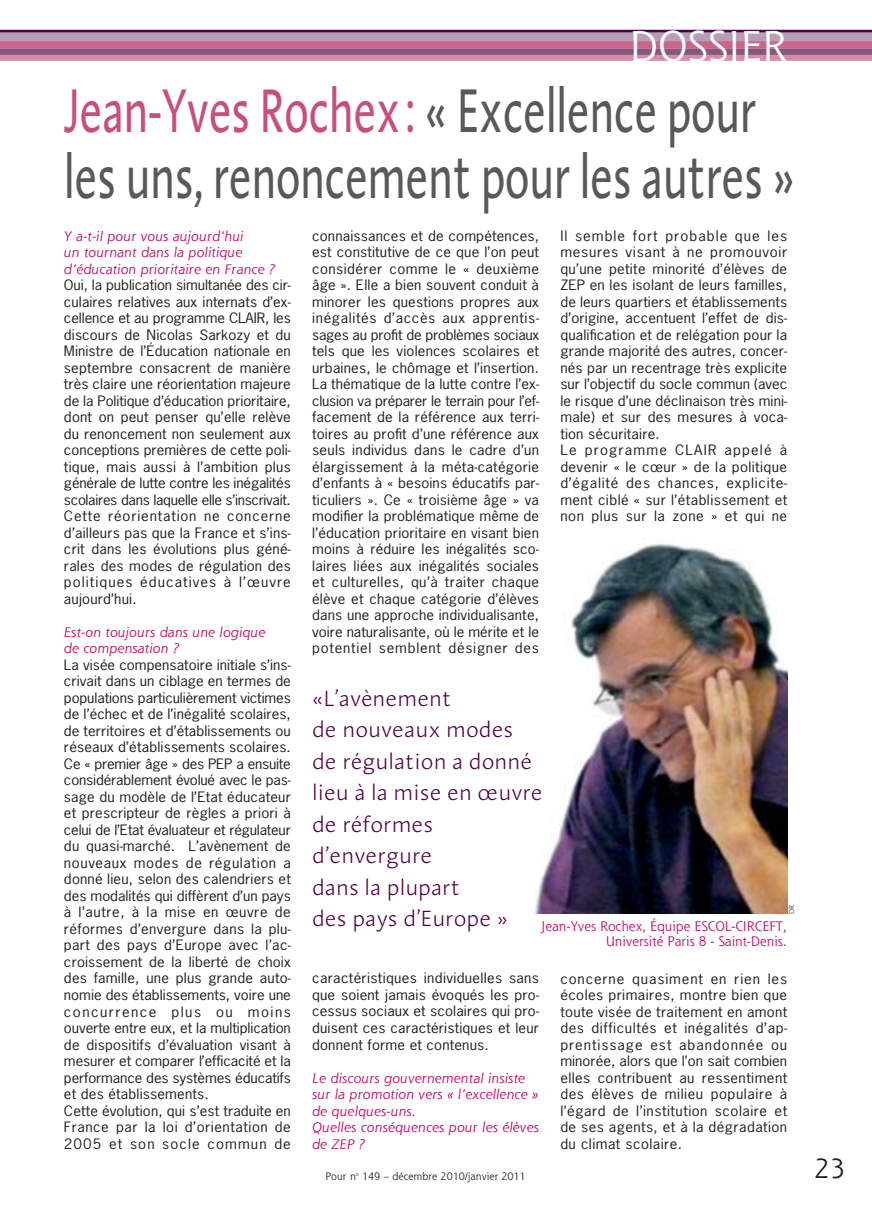
<style>
.page{position:relative;width:872px;height:1211px;background:#fff}
.page>*{position:absolute;margin:0;border:0;box-sizing:border-box;transform-origin:0 0}
.t1{font:63px/66px "Aroma LT";letter-spacing:-.015em;color:#58595b;scale:.7 1}
.t2{font:42px "Shannon";color:#fff}
.t3{font:27px "Shannon";color:#231f20}
.t4{font:300 22.5px/31.5px "Aroma LT";color:#4f0044}
.t5{font:13.5px/16.5px "News Gothic";letter-spacing:.01em;color:#231f20;text-align:justify;scale:1.1 1}
.t6{font:italic 13.5px/16.5px "Shannon";letter-spacing:.01em;color:#bd0969;scale:1.1 1}
.t7{font:13.5px/15px "Shannon";color:#bd0969;text-align:right}
.t8{font:10.5px "Shannon";color:#231f20}
.t9{font:300 7.5px "Aroma LT";color:#231f20}
.s1{color:#c74f7e}
</style>
<div class="page">
<div style="left:1px;top:30px;width:871px;height:12px;background:#4f0044"></div>
<div style="left:1px;top:40px;width:871px;height:9px;background:#cc648a"></div>
<svg style="left:1px;top:49px;width:871px;height:6px;background:#865980"></svg>
<div style="left:1px;top:32px;width:871px;height:9px;background:#b79db7"></div>
<div style="left:1px;top:55px;width:871px;height:6px;background:#d78ba5"></div>
<img style="left:535px;top:543px;width:252px;height:370px">
<h2 class="t2" style="left:629px;top:29px;width:159px">DOSSIER</h2>
<h1 class="t1" style="left:64px;top:84px;width:1046px"><span class="s1">Jean-Yves Rochex:</span> « Excellence pour les uns, renoncement pour les autres »</h1>
<p class="t6" style="left:64px;top:229px;width:194px">Y a-t-il pour vous aujourd’hui<br>un tournant dans la politique d’éducation prioritaire en France ?</p>
<p class="t5" style="left:64px;top:278px;width:208px">Oui, la publication simultanée des cir&shy;culaires relatives aux internats d’ex&shy;cellence et au programme CLAIR, les discours de Nicolas Sarkozy et du Ministre de l’Éducation nationale en septembre consacrent de manière très claire une réorientation majeure de la Politique d’éducation prioritaire, dont on peut penser qu’elle relève du renoncement non seulement aux conceptions premières de cette poli&shy;tique, mais aussi à l’ambition plus générale de lutte contre les inégalités scolaires dans laquelle elle s’inscrivait.<br>Cette réorientation ne concerne d’ailleurs pas que la France et s’ins&shy;crit dans les évolutions plus géné&shy;rales des modes de régulation des politiques éducatives à l’œuvre aujourd’hui.</p>
<p class="t6" style="left:64px;top:625px;width:185px">Est-on toujours dans une logique de compensation ?</p>
<p class="t5" style="left:64px;top:657px;width:208px;text-align:left">La visée compensatoire initiale s’ins&shy;crivait dans un ciblage en termes de populations particulièrement victimes de l’échec et de l’inégalité scolaires, de territoires et d’établissements ou réseaux d’établissements scolaires.<br>Ce « premier âge » des PEP a ensuite considérablement évolué avec le pas&shy;sage du modèle de l’Etat éducateur et prescripteur de règles a priori à celui de l’Etat évaluateur et régulateur du quasi-marché. L’avènement de nouveaux modes de régulation a donné lieu, selon des calendriers et des modalités qui diffèrent d’un pays à l’autre, à la mise en œuvre de réformes d’envergure dans la plu&shy;part des pays d’Europe avec l’ac&shy;croissement de la liberté de choix des famille, une plus grande auto&shy;nomie des établissements, voire une concurrence plus ou moins ouverte entre eux, et la multiplication de dispositifs d’évaluation visant à mesurer et comparer l’efficacité et la performance des systèmes éducatifs et des établissements.<br>Cette évolution, qui s’est traduite en France par la loi d’orientation de 2005 et son socle commun de</p>
<p class="t5" style="left:560px;top:228px;width:208px;text-align:left">Il semble fort probable que les mesures visant à ne promouvoir qu’une petite minorité d’élèves de ZEP en les isolant de leurs familles, de leurs quartiers et établissements d’origine, accentuent l’effet de dis&shy;qualification et de relégation pour la grande majorité des autres, concer&shy;nés par un recentrage très explicite sur l’objectif du socle commun (avec le risque d’une déclinaison très mini&shy;male) et sur des mesures à voca&shy;tion sécuritaire.<br>Le programme CLAIR appelé à devenir « le cœur » de la politique d’égalité des chances, explicite&shy;ment ciblé « sur l’établissement et non plus sur la zone » et qui ne</p>
<p class="t5" style="left:312px;top:228px;width:208px">connaissances et de compétences, est constitutive de ce que l’on peut considérer comme le « deuxième âge ». Elle a bien souvent conduit à minorer les questions propres aux inégalités d’accès aux apprentis&shy;sages au profit de problèmes sociaux tels que les violences scolaires et urbaines, le chômage et l’insertion.<br>La thématique de la lutte contre l’ex&shy;clusion va préparer le terrain pour l’ef&shy;facement de la référence aux terri&shy;toires au profit d’une référence aux seuls individus dans le cadre d’un élargissement à la méta-catégorie d’enfants à « besoins éducatifs par&shy;ticuliers ». Ce « troisième âge » va modifier la problématique même de l’éducation prioritaire en visant bien moins à réduire les inégalités sco&shy;laires liées aux inégalités sociales et culturelles, qu’à traiter chaque élève et chaque catégorie d’élèves dans une approche individualisante, voire naturalisante, où le mérite et le potentiel semblent désigner des</p>
<h3 class="t4" style="left:312px;top:684px;width:232px">«L’avènement<br>de nouveaux modes de régulation a donné lieu à la mise en œuvre de réformes d’envergure<br>dans la plupart<br>des pays d’Europe »</h3>
<p class="t9" style="left:788px;top:913px;width:11px;rotate:-90deg">DR</p>
<p class="t7" style="left:541px;top:919px;width:247px">Jean-Yves Rochex, Équipe ESCOL-CIRCEFT,<br>Université Paris 8 - Saint-Denis.</p>
<p class="t5" style="left:312px;top:971px;width:208px">caractéristiques individuelles sans que soient jamais évoqués les pro&shy;cessus sociaux et scolaires qui pro&shy;duisent ces caractéristiques et leur donnent forme et contenus.</p>
<p class="t6" style="left:312px;top:1070px;width:208px">Le discours gouvernemental insiste sur la promotion vers « l’excellence » de quelques-uns.<br>Quelles conséquences pour les élèves de ZEP ?</p>
<p class="t5" style="left:560px;top:971px;width:208px">concerne quasiment en rien les écoles primaires, montre bien que toute visée de traitement en amont des difficultés et inégalités d’ap&shy;prentissage est abandonnée ou minorée, alors que l’on sait combien elles contribuent au ressentiment des élèves de milieu populaire à l’égard de l’institution scolaire et de ses agents, et à la dégradation du climat scolaire.</p>
<p class="t8" style="left:325px;top:1172px;width:201px">Pour n<sup>o</sup> 149 – décembre 2010/janvier 2011</p>
<h3 class="t3" style="left:814px;top:1157px;width:32px">23</h3>
</div>
